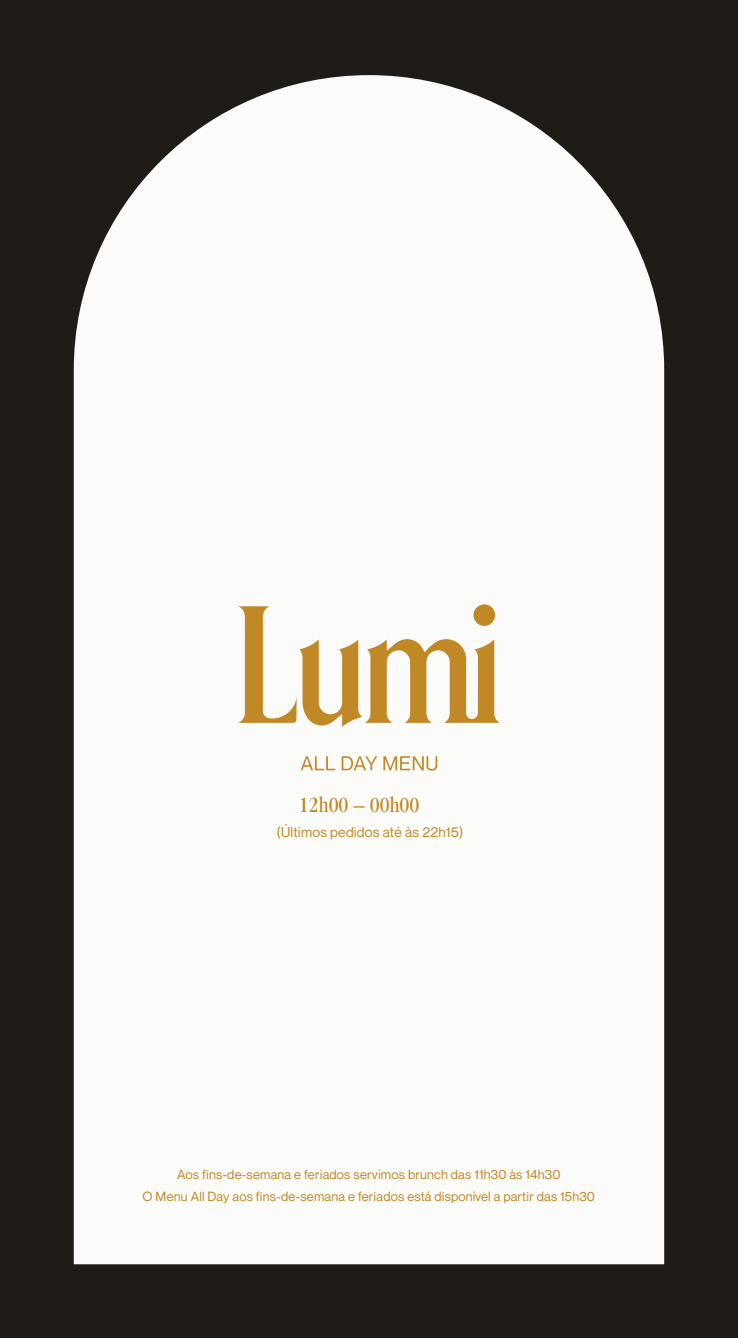
<style>
.page{position:relative;width:738px;height:1338px;background:#fff}
.page>*{position:absolute;margin:0;border:0;box-sizing:border-box;transform-origin:0 0}
.t1{font:condensed 22.4px "Garamond";color:#c18826}
.t2{font:14px "Neue Montreal";letter-spacing:.015em;color:#c18927}
.t3{font:13px/22px "Neue Montreal";letter-spacing:.015em;color:#c18826;text-align:center}
</style>
<div class="page">
<div style="left:0;top:0;width:737px;height:1338px;background:#1f1b16"></div>
<div style="left:74px;top:75px;width:589px;height:1189px;background:#fbfbfa"></div>
<svg style="left:473px;top:604px;width:21px;height:22px"></svg>
<svg style="left:238px;top:606px;width:261px;height:121px;background:#e6d1ae"></svg>
<svg style="left:300px;top:756px;width:35px;height:14px"></svg>
<svg style="left:341px;top:756px;width:36px;height:14px"></svg>
<svg style="left:383px;top:756px;width:54px;height:15px"></svg>
<h1 class="t1" style="left:298px;top:793px;width:122px">12h00 – 00h00</h1>
<p class="t2" style="left:276px;top:823px;width:188px">(Últimos pedidos até às 22h15)</p>
<p class="t3" style="left:142px;top:1163px;width:453px">Aos fins-de-semana e feriados servimos brunch das 11h30 às 14h30<br>O Menu All Day aos fins-de-semana e feriados está disponível a partir das 15h30</p>
</div>
